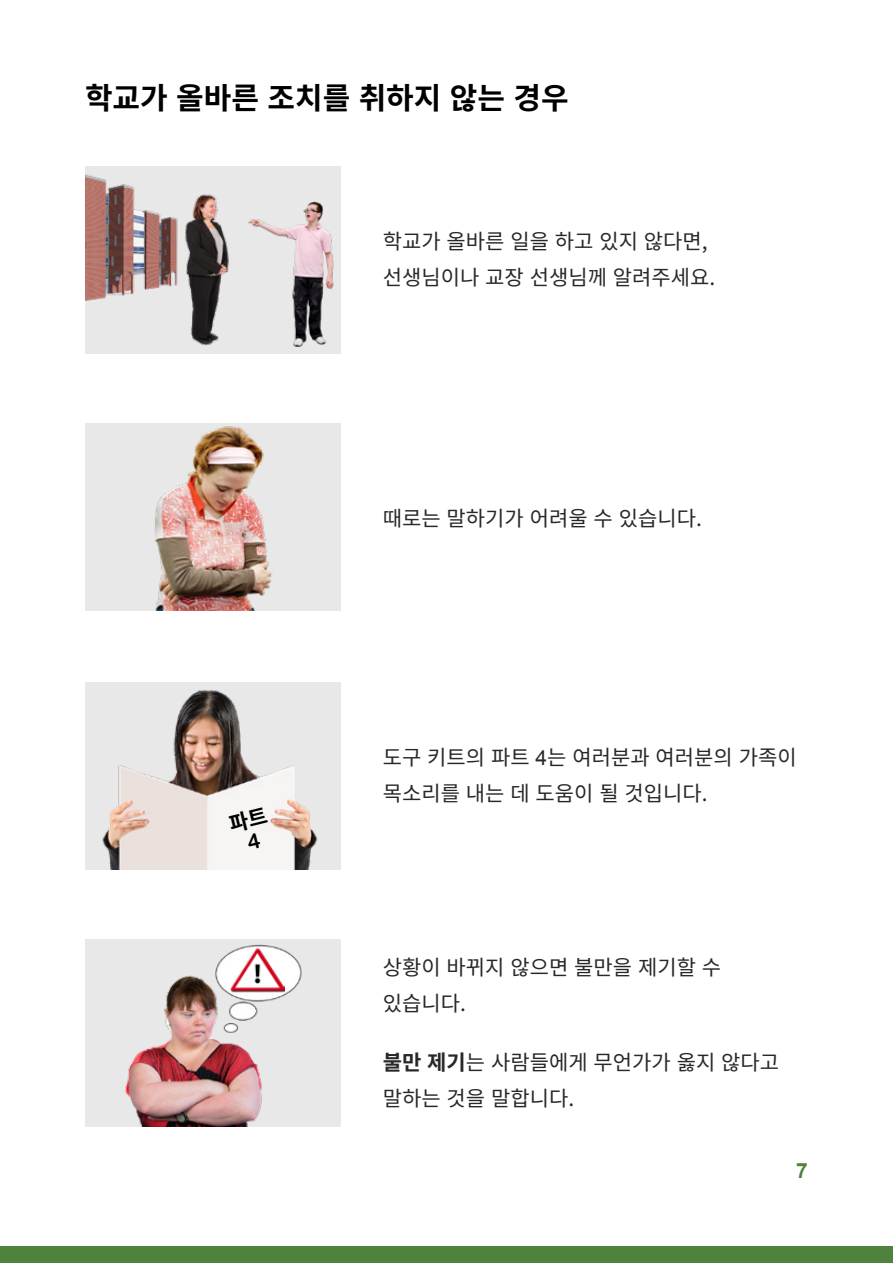
<style>
.page{position:relative;width:893px;height:1263px;background:#fff}
.page>*{position:absolute;margin:0;border:0;box-sizing:border-box;transform-origin:0 0}
.t1{font:700 30px "Noto Sans CJ Kkr";color:#000}
.t2{font:21px/36px "Noto Sans CJ Kkr";color:#292829}
.t3{font:700 21px "Arial";color:#4f823d}
.s1{font-family:"Arial"}
.s2{font-weight:700}
</style>
<div class="page">
<div style="left:0;top:1246px;width:893px;height:17px;background:#4f823d"></div>
<div style="left:85px;top:167px;width:255px;height:187px;background:#e8e8e8"></div>
<img style="left:85px;top:174px;width:93px;height:127px">
<img style="left:185px;top:194px;width:44px;height:152px">
<img style="left:248px;top:201px;width:86px;height:146px">
<div style="left:85px;top:423px;width:255px;height:187px;background:#e8e8e8"></div>
<img style="left:155px;top:426px;width:117px;height:184px">
<img style="left:85px;top:682px;width:253px;height:187px">
<div style="left:85px;top:940px;width:255px;height:187px;background:#e8e8e8"></div>
<img style="left:125px;top:944px;width:177px;height:183px">
<img style="left:231px;top:947px;width:54px;height:50px">
<div style="left:228px;top:807px;width:40px;height:43px;background:#f6f5f3"></div>
<h2 class="t1" style="left:85px;top:81px;width:485px">학교가 올바른 조치를 취하지 않는 경우</h2>
<p class="t2" style="left:383px;top:224px;width:334px">학교가 올바른 일을 하고 있지 않다면, 선생님이나 교장 선생님께 알려주세요.</p>
<p class="t2" style="left:383px;top:500px;width:321px">때로는 말하기가 어려울 수 있습니다.</p>
<p class="t2" style="left:383px;top:740px;width:415px">도구 키트의 파트 <span class="s1">4</span>는 여러분과 여러분의 가족이 목소리를 내는 데 도움이 될 것입니다.</p>
<p class="t2" style="left:383px;top:950px;width:340px">상황이 바뀌지 않으면 불만을 제기할 수 있습니다.</p>
<p class="t2" style="left:383px;top:1044px;width:398px"><span class="s2">불만 제기</span>는 사람들에게 무언가가 옳지 않다고 말하는 것을 말합니다.</p>
<p class="t3" style="left:796px;top:1157px;width:13px">7</p>
</div>
